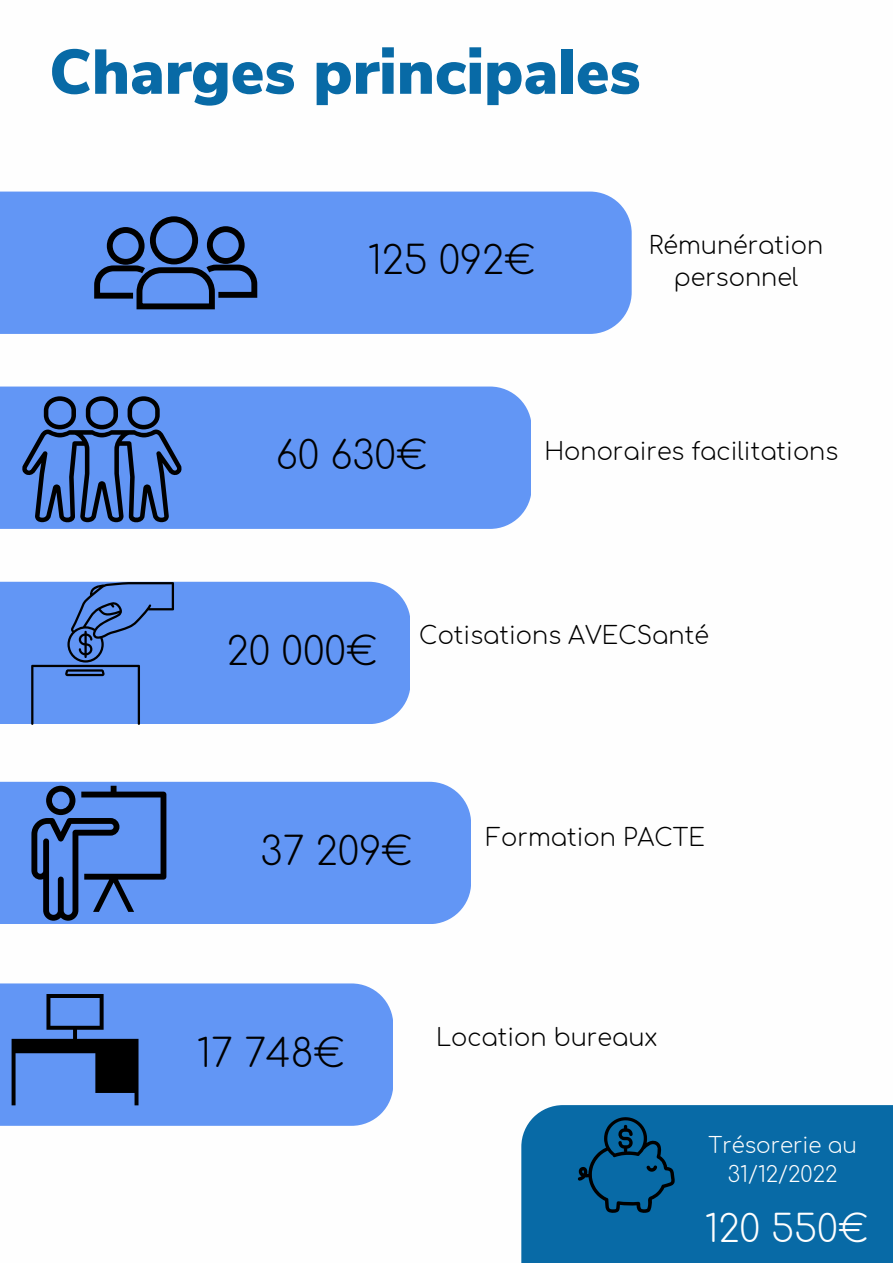
<style>
.page{position:relative;width:893px;height:1264px;background:#fff}
.page>*{position:absolute;margin:0;border:0;box-sizing:border-box;transform-origin:0 0}
.t1{font:900 63px "Nunito Sans";color:#086aa6}
.t2{font:300 38.1px "Comfortaa";color:#000}
.t3{font:300 36.75px "Comfortaa";color:#fefefe}
.t4{font:300 24px/32.5px "Comfortaa";color:#000;text-align:center}
.t5{font:300 21.45px/29.4px "Comfortaa";color:#fefefe;text-align:center}
</style>
<div class="page">
<div style="left:0;top:191px;width:631px;height:143px;background:#6296f5"></div>
<div style="left:150px;top:216px;width:48px;height:48px;border:6px solid #000;border-radius:50%"></div>
<div style="left:207px;top:226px;width:37px;height:38px;border:6px solid #000;border-radius:50%"></div>
<svg style="left:94px;top:262px;width:163px;height:47px;background:#4266a7"></svg>
<div style="left:107px;top:227px;width:37px;height:38px;border:6px solid #000;border-radius:50%"></div>
<div style="left:0;top:386px;width:531px;height:143px;background:#6296f5"></div>
<div style="left:0;top:581px;width:410px;height:143px;background:#6296f5"></div>
<svg style="left:31px;top:582px;width:143px;height:143px"></svg>
<div style="left:0;top:781px;width:470px;height:143px;background:#6296f5"></div>
<svg style="left:31px;top:785px;width:135px;height:135px;background:#486eb5"></svg>
<div style="left:521px;top:1105px;width:371px;height:157px;background:#086aa6"></div>
<svg style="left:578px;top:1117px;width:96px;height:95px"></svg>
<div style="left:0;top:983px;width:393px;height:142px;background:#6296f5"></div>
<svg style="left:12px;top:994px;width:126px;height:111px"></svg>
<svg style="left:22px;top:396px;width:160px;height:128px;background:#466bb0"></svg>
<p class="t1" style="left:49px;top:30px;width:592px">Charges principales</p>
<p class="t2" style="left:368px;top:241px;width:169px">125 092€</p>
<p class="t4" style="left:648px;top:230px;width:176px">Rémunération personnel</p>
<p class="t2" style="left:276px;top:436px;width:153px">60 630€</p>
<p class="t4" style="left:544px;top:435px;width:295px">Honoraires facilitations</p>
<p class="t2" style="left:227px;top:631px;width:152px">20 000€</p>
<p class="t4" style="left:419px;top:620px;width:291px">Cotisations AVECSanté</p>
<p class="t2" style="left:260px;top:831px;width:153px">37 209€</p>
<p class="t4" style="left:486px;top:822px;width:220px">Formation PACTE</p>
<p class="t2" style="left:197px;top:1033px;width:150px">17 748€</p>
<p class="t4" style="left:436px;top:1021px;width:223px">Location bureaux</p>
<p class="t5" style="left:708px;top:1131px;width:150px">Trésorerie au<br>31/12/2022</p>
<p class="t3" style="left:704px;top:1209px;width:165px">120 550€</p>
</div>
